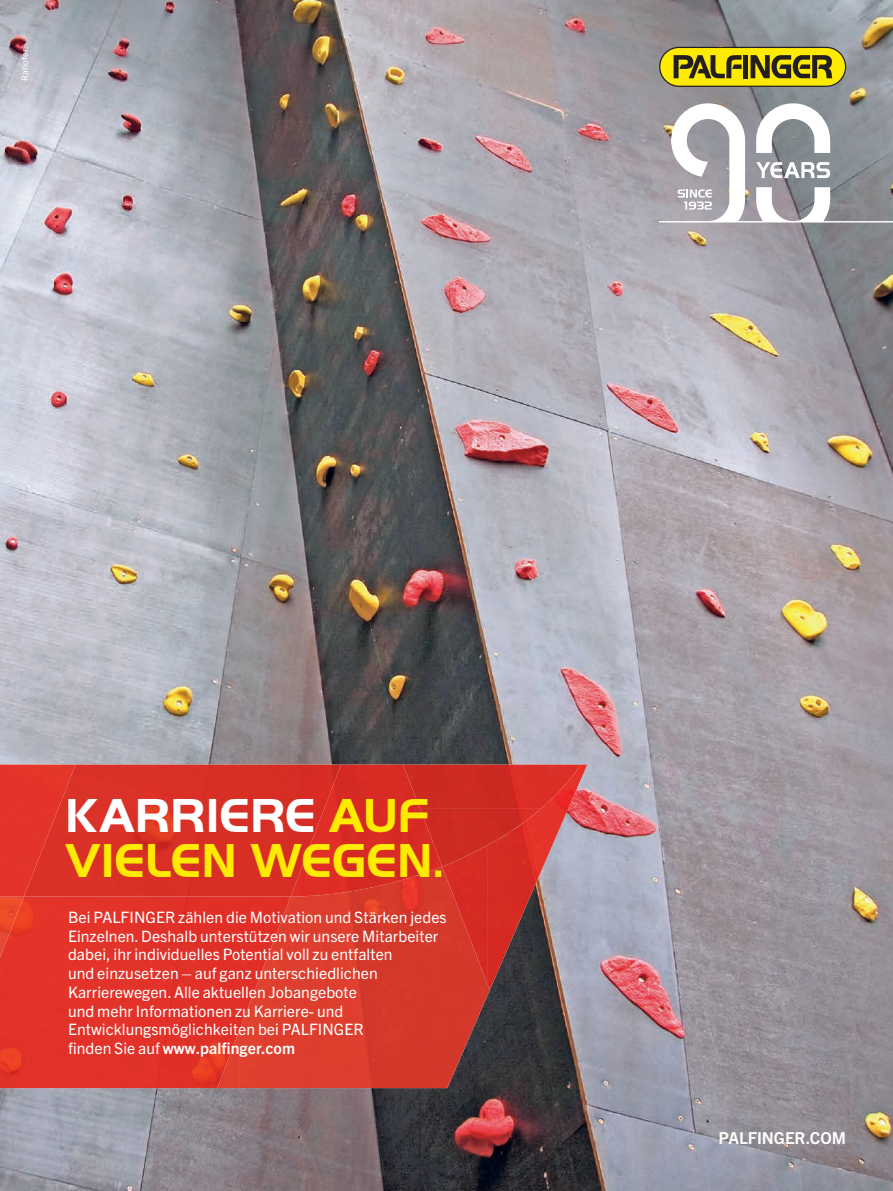
<style>
.page{position:relative;width:893px;height:1191px;background:#fff}
.page>*{position:absolute;margin:0;border:0;box-sizing:border-box;transform-origin:0 0}
.t1{font:700 49.5px/45px "Palfinger Handel Gothic";color:#ffea01}
.t2{font:700 16.5px "Trade Gothic Next LT Pro";color:#fff}
.t3{font:15.75px/18.8px "Trade Gothic Next LT Pro";letter-spacing:.005em;color:#fff}
.t4{font:9px "Trade Gothic Next LT Pro";letter-spacing:.015em;color:#fff}
.s1{color:#fff}
.s2{font-weight:700}
</style>
<div class="page">
<img style="left:0;top:0;width:893px;height:1191px">
<img style="left:288px;top:906px;width:202px;height:182px">
<img style="left:0;top:764px;width:87px;height:324px">
<img style="left:288px;top:808px;width:149px;height:98px">
<img style="left:488px;top:764px;width:99px;height:162px">
<img style="left:437px;top:853px;width:51px;height:131px">
<img style="left:87px;top:896px;width:201px;height:192px">
<img style="left:487px;top:926px;width:30px;height:64px">
<img style="left:24px;top:764px;width:304px;height:132px">
<img style="left:328px;top:764px;width:253px;height:44px">
<img style="left:420px;top:808px;width:122px;height:45px">
<img style="left:437px;top:852px;width:36px;height:14px">
<svg style="left:659px;top:103px;width:234px;height:119px"></svg>
<svg style="left:659px;top:47px;width:187px;height:40px;background:#ad9f12"></svg>
<p class="t4" style="left:19px;top:81px;width:35px;rotate:-90deg">Rahofer.</p>
<h1 class="t1" style="left:65px;top:793px;width:380px"><span class="s1">KARRIERE</span> AUF<br>VIELEN WEGEN.</h1>
<p class="t3" style="left:68px;top:906px;width:380px">Bei PALFINGER zählen die Motivation und Stärken jedes Einzelnen. Deshalb unterstützen wir unsere Mitarbeiter dabei, ihr individuelles Potential voll zu entfalten<br>und einzusetzen – auf ganz unterschiedlichen Karrierewegen. Alle aktuellen Jobangebote<br>und mehr Informationen zu Karriere- und Entwicklungsmöglichkeiten bei PALFINGER<br>finden Sie auf <span class="s2">www.palfinger.com</span></p>
<p class="t2" style="left:719px;top:1126px;width:129px">PALFINGER.COM</p>
</div>
